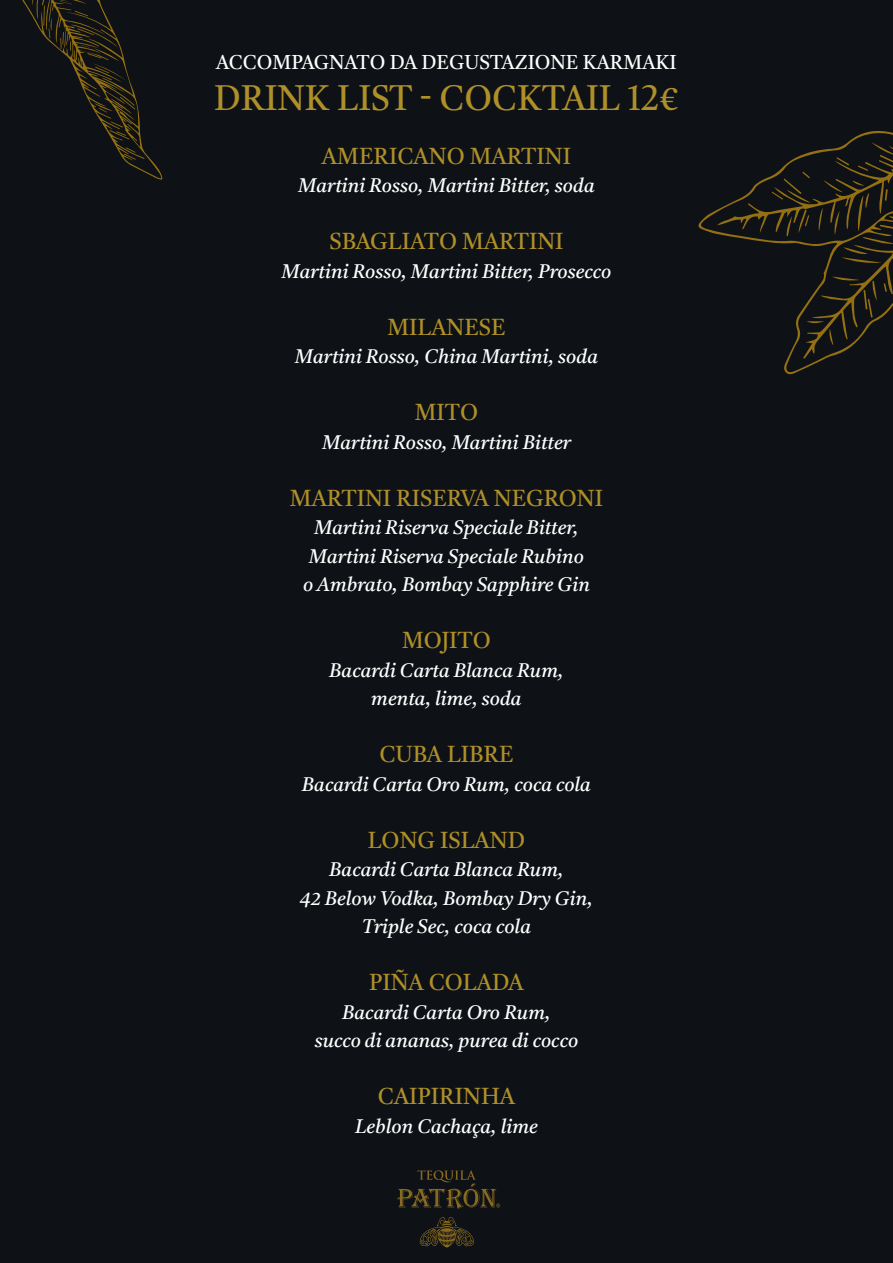
<style>
.page{position:relative;width:893px;height:1263px;background:#0e1216}
.page>*{position:absolute;margin:0;border:0;box-sizing:border-box;transform-origin:0 0}
.t1{font:34.5px "Castoro";color:#af8f28}
.t2{font:22.5px "Castoro";color:#af8f28}
.t3{font:italic 19.5px "Castoro";color:#fff}
.t4{font:19.5px "Castoro";color:#fff}
</style>
<div class="page">
<svg style="left:420px;top:1217px;width:54px;height:31px"></svg>
<svg style="left:397px;top:1170px;width:103px;height:39px"></svg>
<svg style="left:698px;top:130px;width:195px;height:245px"></svg>
<svg style="left:807px;top:276px;width:70px;height:69px"></svg>
<svg style="left:717px;top:142px;width:176px;height:122px"></svg>
<svg style="left:884px;top:283px;width:3px;height:9px"></svg>
<svg style="left:22px;top:0;width:141px;height:180px"></svg>
<svg style="left:126px;top:147px;width:9px;height:6px"></svg>
<svg style="left:99px;top:108px;width:8px;height:5px"></svg>
<p class="t4" style="left:216px;top:47px;width:462px">ACCOMPAGNATO DA DEGUSTAZIONE KARMAKI</p>
<p class="t1" style="left:214px;top:72px;width:466px">DRINK LIST - COCKTAIL 12€</p>
<p class="t2" style="left:322px;top:139px;width:251px">AMERICANO MARTINI</p>
<p class="t3" style="left:298px;top:171px;width:298px">Martini Rosso, Martini Bitter, soda</p>
<p class="t2" style="left:329px;top:225px;width:236px">SBAGLIATO MARTINI</p>
<p class="t3" style="left:281px;top:256px;width:331px">Martini Rosso, Martini Bitter, Prosecco</p>
<p class="t2" style="left:387px;top:310px;width:120px">MILANESE</p>
<p class="t3" style="left:295px;top:342px;width:305px">Martini Rosso, China Martini, soda</p>
<p class="t2" style="left:415px;top:396px;width:65px">MITO</p>
<p class="t3" style="left:322px;top:427px;width:250px">Martini Rosso, Martini Bitter</p>
<p class="t2" style="left:290px;top:481px;width:315px">MARTINI RISERVA NEGRONI</p>
<p class="t3" style="left:314px;top:513px;width:266px">Martini Riserva Speciale Bitter,</p>
<p class="t3" style="left:309px;top:541px;width:277px">Martini Riserva Speciale Rubino</p>
<p class="t3" style="left:303px;top:570px;width:288px">o Ambrato, Bombay Sapphire Gin</p>
<p class="t2" style="left:402px;top:624px;width:90px">MOJITO</p>
<p class="t3" style="left:329px;top:655px;width:236px">Bacardi Carta Blanca Rum,</p>
<p class="t3" style="left:371px;top:684px;width:152px">menta, lime, soda</p>
<p class="t2" style="left:379px;top:738px;width:136px">CUBA LIBRE</p>
<p class="t3" style="left:302px;top:769px;width:291px">Bacardi Carta Oro Rum, coca cola</p>
<p class="t2" style="left:368px;top:823px;width:159px">LONG ISLAND</p>
<p class="t3" style="left:329px;top:855px;width:236px">Bacardi Carta Blanca Rum,</p>
<p class="t3" style="left:300px;top:883px;width:295px">42 Below Vodka, Bombay Dry Gin,</p>
<p class="t3" style="left:362px;top:912px;width:171px">Triple Sec, coca cola</p>
<p class="t2" style="left:369px;top:966px;width:156px">PIÑA COLADA</p>
<p class="t3" style="left:342px;top:997px;width:210px">Bacardi Carta Oro Rum,</p>
<p class="t3" style="left:315px;top:1026px;width:265px">succo di ananas, purea di cocco</p>
<p class="t2" style="left:378px;top:1080px;width:139px">CAIPIRINHA</p>
<p class="t3" style="left:355px;top:1111px;width:184px">Leblon Cachaça, lime</p>
</div>
